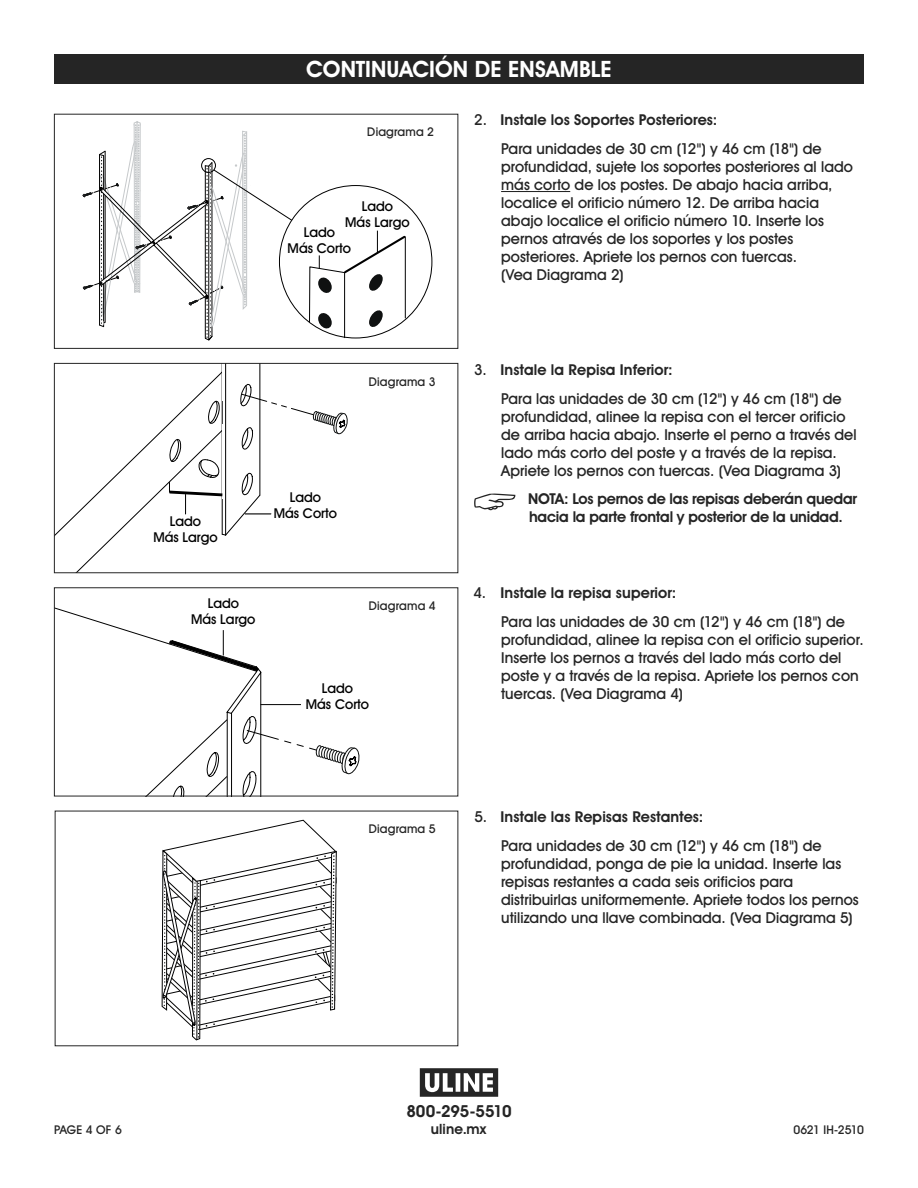
<style>
.page{position:relative;width:918px;height:1188px;background:#fff}
.page>*{position:absolute;margin:0;border:0;box-sizing:border-box;transform-origin:0 0}
.t1{font:700 22.5px "Uline Two Knine";letter-spacing:.005em;color:#fff}
.t2{font:700 16.5px "Uline Two Knine";letter-spacing:-.015em;color:#252525}
.t3{font:15px/18px "Uline Two Knine";letter-spacing:.005em;color:#252525}
.t4{font:700 15px/18px "Uline Two Knine";letter-spacing:-.015em;color:#252525}
.t5{font:700 14.25px "Uline Two Knine";letter-spacing:.01em;color:#252525}
.t6{font:13.5px/16.2px "Uline Two Knine";color:#000;text-align:center}
.t7{font:12px "Uline Two Knine";letter-spacing:.015em;color:#252525}
.t8{font:12px "Uline Two Knine";letter-spacing:-.02em;color:#252525}
.s1{font-weight:700}
</style>
<div class="page">
<svg style="left:56px;top:608px;width:304px;height:186px"></svg>
<hr style="left:261px;top:704px;width:40px;height:1px;background:#000">
<div style="left:54px;top:587px;width:404px;height:209px;border:1px solid #252525"></div>
<hr style="left:222px;top:363px;width:1px;height:171px;background:#000">
<hr style="left:225px;top:363px;width:1px;height:172px;background:#000">
<hr style="left:260px;top:363px;width:1px;height:132px;background:#000">
<svg style="left:56px;top:371px;width:292px;height:200px"></svg>
<div style="left:54px;top:363px;width:404px;height:210px;border:1px solid #252525"></div>
<div style="left:54px;top:114px;width:404px;height:235px;border:1px solid #252525"></div>
<hr style="left:344px;top:272px;width:1px;height:66px;background:#000">
<svg style="left:309px;top:231px;width:98px;height:98px"></svg>
<svg style="left:83px;top:121px;width:210px;height:220px"></svg>
<div style="left:54px;top:54px;width:810px;height:30px;background:#252525"></div>
<hr style="left:501px;top:191px;width:69px;height:1px;background:#252525">
<svg style="left:474px;top:493px;width:41px;height:17px"></svg>
<svg style="left:162px;top:820px;width:175px;height:221px"></svg>
<svg style="left:420px;top:1068px;width:78px;height:29px"></svg>
<h1 class="t1" style="left:306px;top:56px;width:307px">CONTINUACIÓN DE ENSAMBLE</h1>
<p class="t7" style="left:367px;top:125px;width:68px">Diagrama 2</p>
<p class="t6" style="left:345px;top:197px;width:66px">Lado<br>Más Largo</p>
<p class="t6" style="left:288px;top:224px;width:65px">Lado<br>Más Corto</p>
<p class="t7" style="left:369px;top:374px;width:68px">Diagrama 3</p>
<p class="t6" style="left:153px;top:513px;width:66px">Lado<br>Más Largo</p>
<p class="t6" style="left:274px;top:489px;width:65px">Lado<br>Más Corto</p>
<p class="t6" style="left:191px;top:595px;width:66px">Lado<br>Más Largo</p>
<p class="t7" style="left:369px;top:598px;width:68px">Diagrama 4</p>
<p class="t6" style="left:306px;top:680px;width:65px">Lado<br>Más Corto</p>
<p class="t3" style="left:501px;top:106px;width:322px;line-height:28.8px;text-indent:-27px">2. <span class="s1">Instale los Soportes Posteriores:<br></span>Para unidades de 30 cm (12") y 46 cm (18") de</p>
<p class="t3" style="left:501px;top:158px;width:353px">profundidad, sujete los soportes posteriores al lado más corto de los postes. De abajo hacia arriba, localice el orificio número 12. De arriba hacia abajo localice el orificio número 10. Inserte los pernos através de los soportes y los postes posteriores. Apriete los pernos con tuercas.<br>(Vea Diagrama 2)</p>
<p class="t3" style="left:501px;top:355px;width:342px;line-height:28.8px;text-indent:-27px">3. <span class="s1">Instale la Repisa Inferior:<br></span>Para las unidades de 30 cm (12") y 46 cm (18") de</p>
<p class="t3" style="left:501px;top:407px;width:357px">profundidad, alinee la repisa con el tercer orificio de arriba hacia abajo. Inserte el perno a través del lado más corto del poste y a través de la repisa.<br>Apriete los pernos con tuercas. (Vea Diagrama 3)</p>
<p class="t4" style="left:528px;top:490px;width:330px">NOTA: Los pernos de las repisas deberán quedar hacia la parte frontal y posterior de la unidad.</p>
<p class="t3" style="left:501px;top:578px;width:345px;line-height:28.8px;text-indent:-28px">4. <span class="s1">Instale la repisa superior:<br></span>Para las unidades de 30 cm (12") y 46 cm (18") de</p>
<p class="t3" style="left:501px;top:630px;width:364px">profundidad, alinee la repisa con el orificio superior.<br>Inserte los pernos a través del lado más corto del poste y a través de la repisa. Apriete los pernos con tuercas. (Vea Diagrama 4)</p>
<p class="t7" style="left:369px;top:821px;width:68px">Diagrama 5</p>
<p class="t3" style="left:501px;top:802px;width:322px;line-height:28.8px;text-indent:-27px">5. <span class="s1">Instale las Repisas Restantes:<br></span>Para unidades de 30 cm (12") y 46 cm (18") de</p>
<p class="t3" style="left:501px;top:854px;width:359px">profundidad, ponga de pie la unidad. Inserte las repisas restantes a cada seis orificios para distribuirlas uniformemente. Apriete todos los pernos utilizando una llave combinada. (Vea Diagrama 5)</p>
<p class="t2" style="left:406px;top:1101px;width:107px">800-295-5510</p>
<p class="t5" style="left:431px;top:1120px;width:57px">uline.mx</p>
<p class="t7" style="left:54px;top:1122px;width:69px">PAGE 4 OF 6</p>
<p class="t8" style="left:793px;top:1122px;width:72px">0621 IH-2510</p>
</div>
